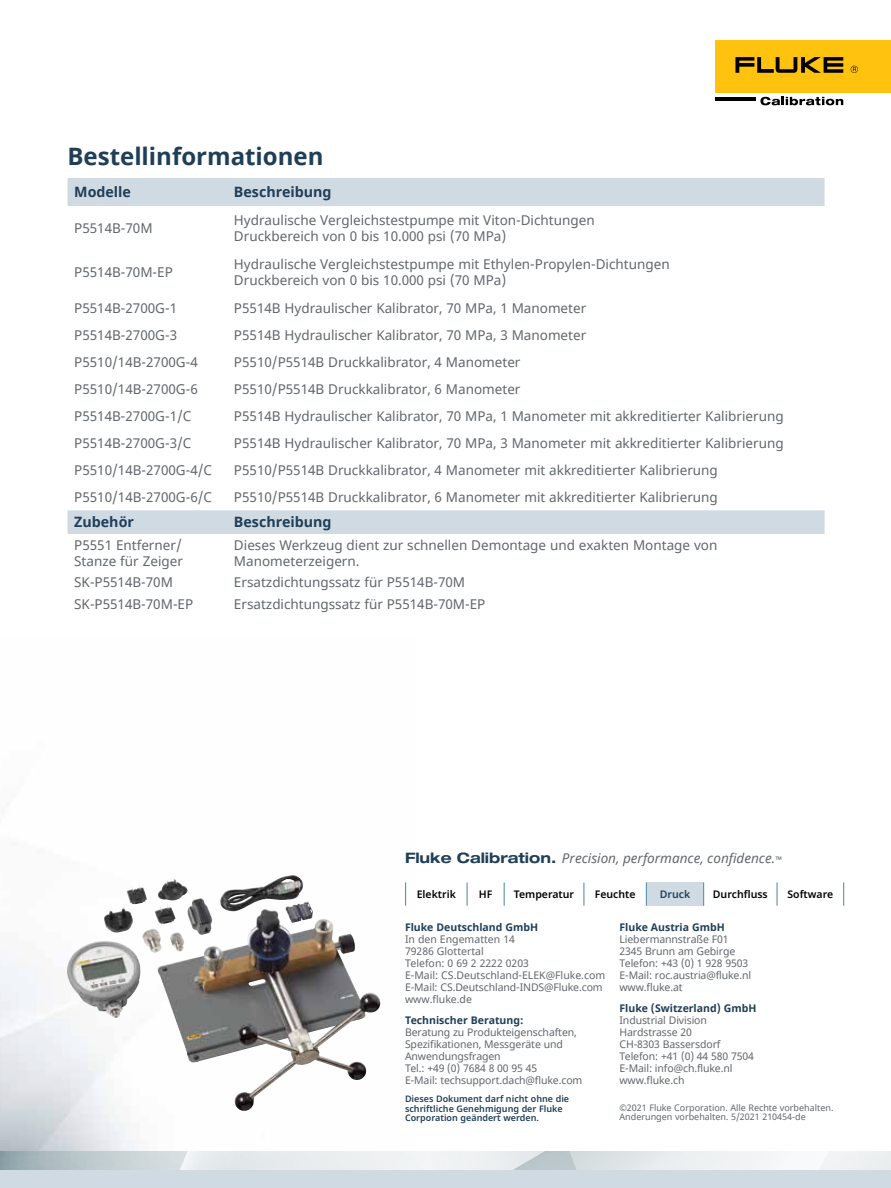
<style>
.page{position:relative;width:891px;height:1188px;background:#fff}
.page>*{position:absolute;margin:0;border:0;box-sizing:border-box;transform-origin:0 0}
.t1{font:700 24px "Noto Sans";color:#1f3e58}
.t2{font:700 14.25px "Noto Sans";color:#1f3e58}
.t3{font:13.5px/16.2px "Noto Sans";color:#61676b}
.t4{font:italic 13.5px "Noto Sans";color:#61676b}
.t5{font:10.5px/12px "Noto Sans";letter-spacing:-.01em;color:#61676b}
.t6{font:700 10.5px "Noto Sans";color:#1f3e58}
.t7{font:600 10.5px "Noto Sans";color:#000}
.t8{font:600 10.5px "Noto Sans";color:#1f3e58}
.t9{font:600 9px/9.8px "Noto Sans";color:#1f3e58}
.t10{font:9px/9.8px "Noto Sans";color:#61676b}
.s1{font-family:"Helvetica Neue LT Std";font-weight:700;font-style:normal;font-stretch:expanded;font-size:14.4px;color:#1f3e58}
.s2{font-size:9px}
</style>
<div class="page">
<div style="left:716px;top:40px;width:175px;height:53px;background:#ffc20e"></div>
<svg style="left:735px;top:57px;width:108px;height:16px"></svg>
<svg style="left:851px;top:66px;width:7px;height:7px"></svg>
<hr style="left:716px;top:97px;width:40px;height:4px;background:#000">
<svg style="left:760px;top:97px;width:83px;height:8px"></svg>
<img style="left:0;top:882px;width:415px;height:270px">
<svg style="left:0;top:1152px;width:891px;height:18px"></svg>
<div style="left:0;top:1170px;width:891px;height:18px;background:#d0dae2"></div>
<svg style="left:68px;top:178px;width:757px;height:356px"></svg>
<div style="left:646px;top:882px;width:58px;height:24px;background:#d0dae2"></div>
<svg style="left:405px;top:882px;width:1px;height:24px"></svg>
<svg style="left:467px;top:882px;width:1px;height:24px"></svg>
<svg style="left:504px;top:882px;width:1px;height:24px"></svg>
<svg style="left:583px;top:882px;width:1px;height:24px"></svg>
<svg style="left:646px;top:882px;width:1px;height:24px"></svg>
<svg style="left:703px;top:882px;width:1px;height:24px"></svg>
<hr style="left:776px;top:882px;width:2px;height:24px;background:#5e92b2">
<svg style="left:843px;top:882px;width:1px;height:24px"></svg>
<img style="left:127px;top:875px;width:180px;height:60px">
<h1 class="t1" style="left:68px;top:140px;width:257px">Bestellinformationen</h1>
<p class="t2" style="left:74px;top:182px;width:58px">Modelle</p>
<p class="t2" style="left:234px;top:182px;width:99px">Beschreibung</p>
<p class="t3" style="left:74px;top:220px;width:80px">P5514B-70M</p>
<p class="t3" style="left:234px;top:212px;width:362px">Hydraulische Vergleichstestpumpe mit Viton-Dichtungen<br>Druckbereich von 0 bis 10.000 psi (70 MPa)</p>
<p class="t3" style="left:74px;top:265px;width:100px">P5514B-70M-EP</p>
<p class="t3" style="left:234px;top:256px;width:437px">Hydraulische Vergleichstestpumpe mit Ethylen-Propylen-Dichtungen<br>Druckbereich von 0 bis 10.000 psi (70 MPa)</p>
<p class="t3" style="left:74px;top:300px;width:104px">P5514B-2700G-1</p>
<p class="t3" style="left:234px;top:300px;width:354px">P5514B Hydraulischer Kalibrator, 70 MPa, 1 Manometer</p>
<p class="t3" style="left:74px;top:327px;width:104px">P5514B-2700G-3</p>
<p class="t3" style="left:234px;top:327px;width:354px">P5514B Hydraulischer Kalibrator, 70 MPa, 3 Manometer</p>
<p class="t3" style="left:74px;top:354px;width:125px">P5510/14B-2700G-4</p>
<p class="t3" style="left:234px;top:354px;width:288px">P5510/P5514B Druckkalibrator, 4 Manometer</p>
<p class="t3" style="left:74px;top:381px;width:125px">P5510/14B-2700G-6</p>
<p class="t3" style="left:234px;top:381px;width:288px">P5510/P5514B Druckkalibrator, 6 Manometer</p>
<p class="t3" style="left:74px;top:408px;width:119px">P5514B-2700G-1/C</p>
<p class="t3" style="left:234px;top:408px;width:551px">P5514B Hydraulischer Kalibrator, 70 MPa, 1 Manometer mit akkreditierter Kalibrierung</p>
<p class="t3" style="left:74px;top:435px;width:119px">P5514B-2700G-3/C</p>
<p class="t3" style="left:234px;top:435px;width:551px">P5514B Hydraulischer Kalibrator, 70 MPa, 3 Manometer mit akkreditierter Kalibrierung</p>
<p class="t3" style="left:74px;top:462px;width:139px">P5510/14B-2700G-4/C</p>
<p class="t3" style="left:234px;top:462px;width:485px">P5510/P5514B Druckkalibrator, 4 Manometer mit akkreditierter Kalibrierung</p>
<p class="t3" style="left:74px;top:489px;width:139px">P5510/14B-2700G-6/C</p>
<p class="t3" style="left:234px;top:489px;width:485px">P5510/P5514B Druckkalibrator, 6 Manometer mit akkreditierter Kalibrierung</p>
<p class="t2" style="left:74px;top:512px;width:61px">Zubehör</p>
<p class="t2" style="left:234px;top:512px;width:99px">Beschreibung</p>
<p class="t3" style="left:74px;top:537px;width:110px">P5551 Entferner/<br>Stanze für Zeiger</p>
<p class="t3" style="left:234px;top:537px;width:485px">Dieses Werkzeug dient zur schnellen Demontage und exakten Montage von<br>Manometerzeigern.</p>
<p class="t3" style="left:74px;top:575px;width:100px">SK-P5514B-70M</p>
<p class="t3" style="left:234px;top:575px;width:233px">Ersatzdichtungssatz für P5514B-70M</p>
<p class="t3" style="left:74px;top:597px;width:121px">SK-P5514B-70M-EP</p>
<p class="t3" style="left:234px;top:597px;width:253px">Ersatzdichtungssatz für P5514B-70M-EP</p>
<p class="t4" style="left:405px;top:849px;width:378px"><span class="s1">Fluke Calibration.</span> Precision, performance, confidence.<span class="s2">™</span></p>
<p class="t7" style="left:417px;top:887px;width:41px">Elektrik</p>
<p class="t7" style="left:479px;top:887px;width:15px">HF</p>
<p class="t7" style="left:514px;top:887px;width:62px">Temperatur</p>
<p class="t7" style="left:595px;top:887px;width:42px">Feuchte</p>
<p class="t8" style="left:660px;top:887px;width:32px">Druck</p>
<p class="t7" style="left:713px;top:887px;width:56px">Durchfluss</p>
<p class="t7" style="left:787px;top:887px;width:47px">Software</p>
<p class="t6" style="left:405px;top:919px;width:135px">Fluke Deutschland GmbH</p>
<p class="t5" style="left:405px;top:933px;width:202px">In den Engematten 14<br>79286 Glottertal<br>Telefon: 0 69 2 2222 0203<br>E-Mail: CS.Deutschland-ELEK@Fluke.com<br>E-Mail: CS.Deutschland-INDS@Fluke.com www.fluke.de</p>
<p class="t6" style="left:405px;top:1012px;width:120px">Technischer Beratung:</p>
<p class="t5" style="left:405px;top:1026px;width:179px">Beratung zu Produkteigenschaften,<br>Spezifikationen, Messgeräte und<br>Anwendungsfragen<br>Tel.: +49 (0) 7684 8 00 95 45<br>E-Mail: techsupport.dach@fluke.com</p>
<p class="t9" style="left:405px;top:1094px;width:166px">Dieses Dokument darf nicht ohne die schriftliche Genehmigung der Fluke<br>Corporation geändert werden.</p>
<p class="t6" style="left:619px;top:919px;width:107px">Fluke Austria GmbH</p>
<p class="t5" style="left:619px;top:933px;width:133px">Liebermannstraße F01<br>2345 Brunn am Gebirge<br>Telefon: +43 (0) 1 928 9503<br>E-Mail: roc.austria@fluke.nl www.fluke.at</p>
<p class="t6" style="left:619px;top:1000px;width:138px">Fluke (Switzerland) GmbH</p>
<p class="t5" style="left:619px;top:1014px;width:136px">Industrial Division<br>Hardstrasse 20<br>CH-8303 Bassersdorf<br>Telefon: +41 (0) 44 580 7504<br>E-Mail: info@ch.fluke.nl www.fluke.ch</p>
<p class="t10" style="left:619px;top:1103px;width:215px">©2021 Fluke Corporation. Alle Rechte vorbehalten.<br>Anderungen vorbehalten. 5/2021 210454-de</p>
</div>
